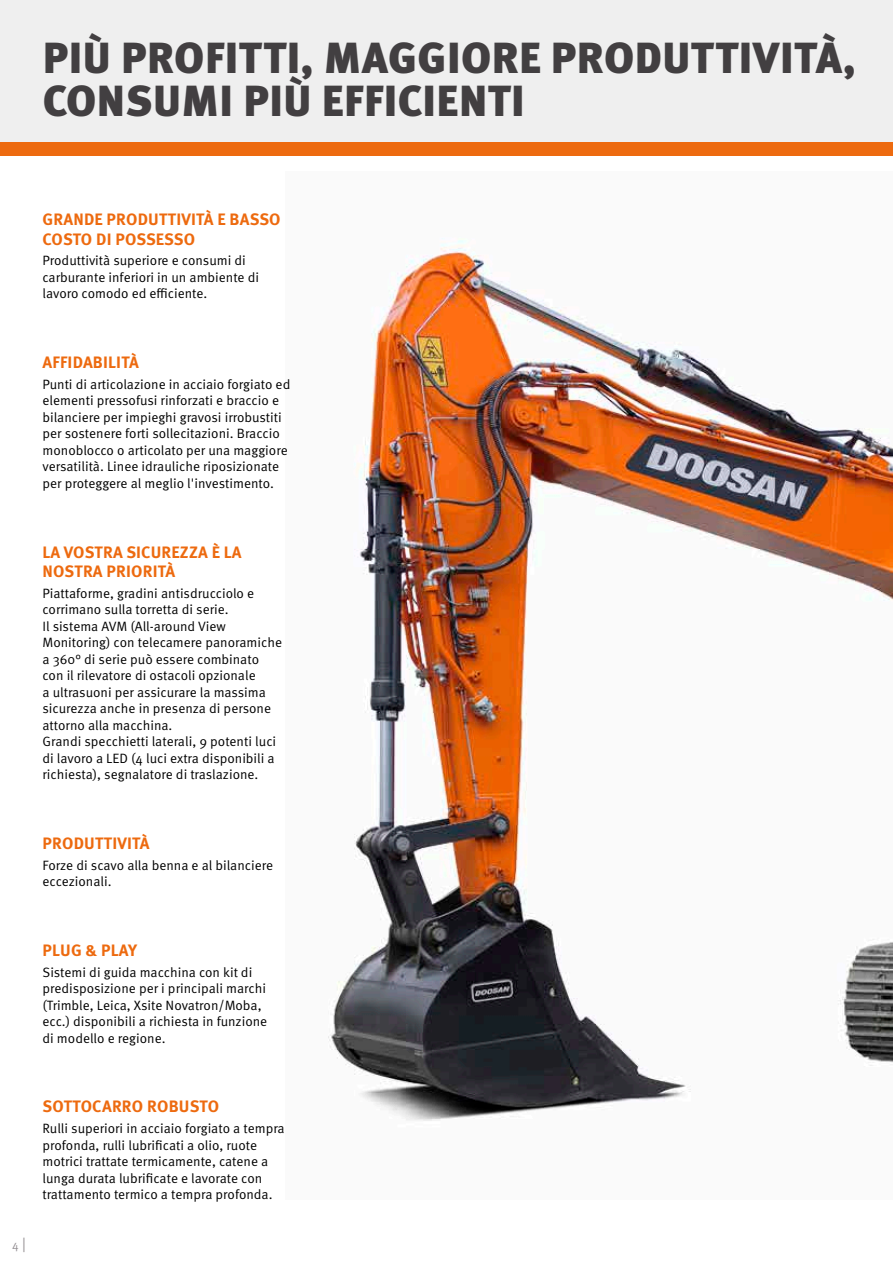
<style>
.page{position:relative;width:893px;height:1263px;background:#fff}
.page>*{position:absolute;margin:0;border:0;box-sizing:border-box;transform-origin:0 0}
.t1{font:900 43.5px/43.5px "Meta Pro";letter-spacing:.01em;color:#423f41}
.t2{font:700 16.5px/19.5px "Meta Pro";letter-spacing:.01em;color:#ed6a0f}
.t3{font:13.5px/16.5px "Meta Pro Norm";color:#000}
.t4{font:12px "Meta Pro Norm";color:#979296}
.s1{font-size:15px}
</style>
<div class="page">
<div style="left:0;top:141px;width:893px;height:15px;background:#ed6a0f"></div>
<div style="left:0;top:0;width:893px;height:141px;background:#efefef"></div>
<img style="left:328px;top:238px;width:565px;height:883px">
<h1 class="t1" style="left:43px;top:34px;width:815px">PIÙ PROFITTI, MAGGIORE PRODUTTIVITÀ,<br>CONSUMI PIÙ EFFICIENTI</h1>
<p class="t2" style="left:43px;top:209px;width:240px">GRANDE PRODUTTIVITÀ E BASSO<br>COSTO DI POSSESSO</p>
<p class="t3" style="left:43px;top:251px;width:218px">Produttività superiore e consumi di carburante inferiori in un ambiente di lavoro comodo ed efficiente.</p>
<p class="t2" style="left:43px;top:351px;width:98px">AFFIDABILITÀ</p>
<p class="t3" style="left:43px;top:375px;width:249px">Punti di articolazione in acciaio forgiato ed elementi pressofusi rinforzati e braccio e bilanciere per impieghi gravosi irrobustiti per sostenere forti sollecitazioni. Braccio monoblocco o articolato per una maggiore versatilità. Linee idrauliche riposizionate per proteggere al meglio l'investimento.</p>
<p class="t2" style="left:43px;top:541px;width:200px">LA VOSTRA SICUREZZA È LA<br>NOSTRA PRIORITÀ</p>
<p class="t3" style="left:43px;top:584px;width:241px">Piattaforme, gradini antisdrucciolo e corrimano sulla torretta di serie.<br>Il sistema AVM (All-around View Monitoring) con telecamere panoramiche a 360° di serie può essere combinato con il rilevatore di ostacoli opzionale<br>a ultrasuoni per assicurare la massima sicurezza anche in presenza di persone attorno alla macchina.<br>Grandi specchietti laterali, 9 potenti luci di lavoro a LED (4 luci extra disponibili a richiesta), segnalatore di traslazione.</p>
<p class="t2" style="left:43px;top:832px;width:109px">PRODUTTIVITÀ</p>
<p class="t3" style="left:43px;top:856px;width:232px">Forze di scavo alla benna e al bilanciere eccezionali.</p>
<p class="t2" style="left:43px;top:939px;width:96px">PLUG &amp; PLAY</p>
<p class="t3" style="left:43px;top:963px;width:226px">Sistemi di guida macchina con kit di predisposizione per i principali marchi (Trimble, Leica, Xsite Novatron/Moba, ecc.) disponibili a richiesta in funzione di modello e regione.</p>
<p class="t4" style="left:12px;top:1235px;width:15px">4 <span class="s1">|</span></p>
<p class="t2" style="left:43px;top:1096px;width:178px">SOTTOCARRO ROBUSTO</p>
<p class="t3" style="left:43px;top:1119px;width:244px">Rulli superiori in acciaio forgiato a tempra profonda, rulli lubrificati a olio, ruote motrici trattate termicamente, catene a lunga durata lubrificate e lavorate con trattamento termico a tempra profonda.</p>
</div>
